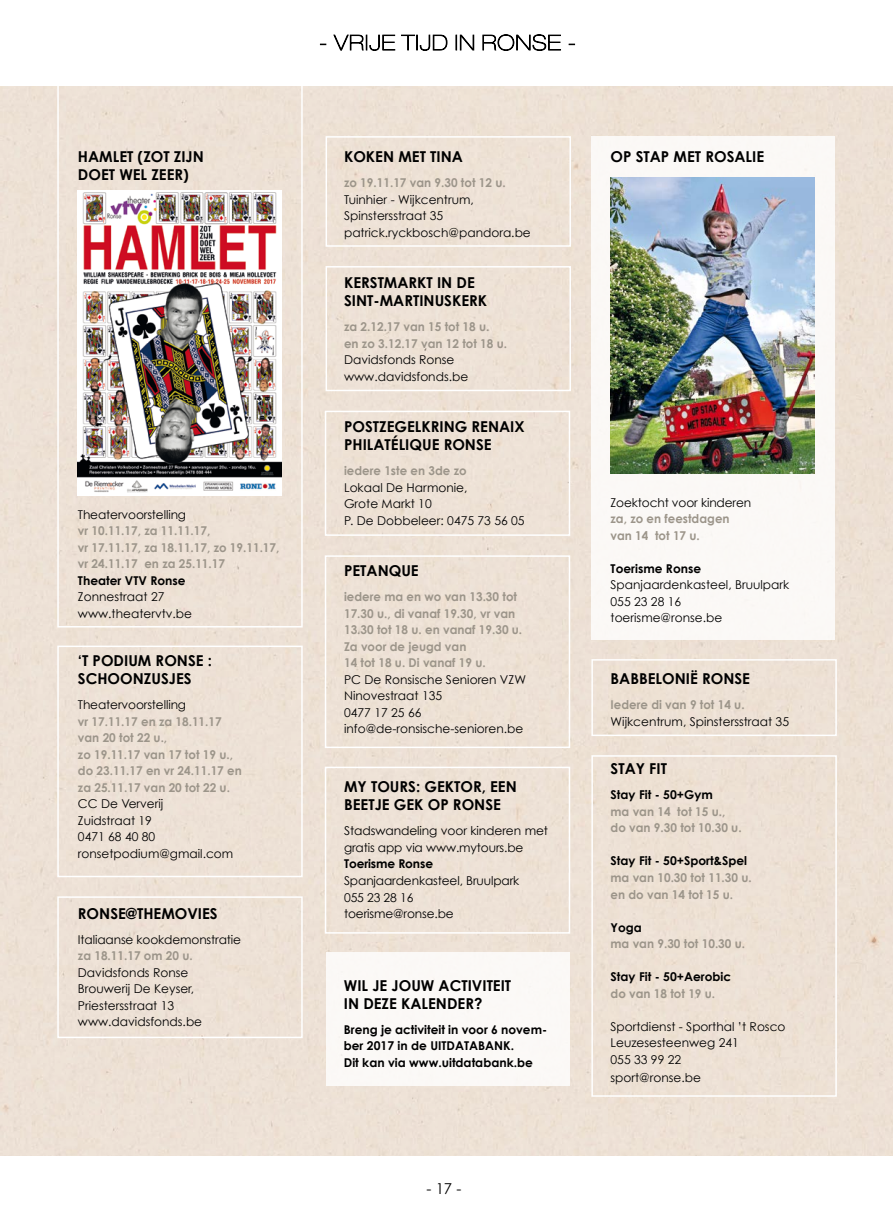
<style>
.page{position:relative;width:893px;height:1221px;background:#fff}
.page>*{position:absolute;margin:0;border:0;box-sizing:border-box;transform-origin:0 0}
.t1{font:700 15px/18px "Century Gothic";color:#000}
.t2{font:15px "Century Gothic";color:#000}
.t3{font:12.15px/16.5px "Century Gothic";color:#000}
.t4{font:700 12.15px/16.5px "Century Gothic";color:#9c958a}
.t5{font:700 12.15px/16.5px "Century Gothic";color:#000}
</style>
<div class="page">
<div style="left:0;top:86px;width:893px;height:1069px;background:#ede1d5"></div>
<svg style="left:333px;top:34px;width:115px;height:17px"></svg>
<svg style="left:456px;top:34px;width:18px;height:17px"></svg>
<svg style="left:482px;top:34px;width:79px;height:17px"></svg>
<div style="left:57px;top:77px;width:246px;height:550px;border:2px solid #fff"></div>
<div style="left:57px;top:645px;width:246px;height:232px;border:2px solid #fff"></div>
<div style="left:57px;top:896px;width:246px;height:142px;border:2px solid #fff"></div>
<div style="left:326px;top:136px;width:245px;height:111px;border:2px solid #fff"></div>
<div style="left:326px;top:266px;width:245px;height:125px;border:2px solid #fff"></div>
<div style="left:325px;top:410px;width:245px;height:126px;border:2px solid #fff"></div>
<div style="left:325px;top:555px;width:245px;height:193px;border:2px solid #fff"></div>
<div style="left:325px;top:766px;width:245px;height:167px;border:2px solid #fff"></div>
<div style="left:591px;top:659px;width:246px;height:77px;border:2px solid #fff"></div>
<div style="left:591px;top:755px;width:246px;height:341px;border:2px solid #fff"></div>
<div style="left:591px;top:136px;width:244px;height:503px;background:#fbf8f6"></div>
<div style="left:326px;top:951px;width:243px;height:134px;background:#fbf9f6"></div>
<img style="left:611px;top:178px;width:204px;height:295px">
<img style="left:78px;top:190px;width:203px;height:305px">
<p class="t1" style="left:78px;top:147px;width:128px">HAMLET (ZOT ZIJN<br>DOET WEL ZEER)</p>
<p class="t3" style="left:78px;top:506px;width:110px">Theatervoorstelling</p>
<p class="t4" style="left:78px;top:522px;width:203px">vr 10.11.17, za 11.11.17,<br>vr 17.11.17, za 18.11.17, zo 19.11.17, vr 24.11.17 en za 25.11.17</p>
<p class="t5" style="left:78px;top:572px;width:109px">Theater VTV Ronse</p>
<p class="t3" style="left:78px;top:588px;width:116px">Zonnestraat 27 www.theatervtv.be</p>
<p class="t1" style="left:78px;top:651px;width:136px">‘T PODIUM RONSE :<br>SCHOONZUSJES</p>
<p class="t3" style="left:78px;top:696px;width:110px">Theatervoorstelling</p>
<p class="t4" style="left:78px;top:713px;width:165px">vr 17.11.17 en za 18.11.17 van 20 tot 22 u.,<br>zo 19.11.17 van 17 tot 19 u., do 23.11.17 en vr 24.11.17 en za 25.11.17 van 20 tot 22 u.</p>
<p class="t3" style="left:78px;top:795px;width:157px">CC De Ververij<br>Zuidstraat 19<br>0471 68 40 80 ronsetpodium@gmail.com</p>
<p class="t1" style="left:78px;top:903px;width:141px">RONSE@THEMOVIES</p>
<p class="t3" style="left:78px;top:930px;width:165px">Italiaanse kookdemonstratie</p>
<p class="t4" style="left:78px;top:947px;width:116px">za 18.11.17 om 20 u.</p>
<p class="t3" style="left:78px;top:963px;width:126px">Davidsfonds Ronse<br>Brouwerij De Keyser,<br>Priestersstraat 13 www.davidsfonds.be</p>
<p class="t1" style="left:344px;top:147px;width:120px">KOKEN MET TINA</p>
<p class="t4" style="left:344px;top:174px;width:163px">zo 19.11.17 van 9.30 tot 12 u.</p>
<p class="t3" style="left:344px;top:191px;width:188px">Tuinhier - Wijkcentrum,<br>Spinstersstraat 35 patrick.ryckbosch@pandora.be</p>
<p class="t1" style="left:344px;top:273px;width:145px">KERSTMARKT IN DE<br>SINT-MARTINUSKERK</p>
<p class="t4" style="left:344px;top:318px;width:165px">za 2.12.17 van 15 tot 18 u.<br>en zo 3.12.17 van 12 tot 18 u.</p>
<p class="t3" style="left:344px;top:351px;width:126px">Davidsfonds Ronse www.davidsfonds.be</p>
<p class="t1" style="left:344px;top:417px;width:182px">POSTZEGELKRING RENAIX<br>PHILATÉLIQUE RONSE</p>
<p class="t4" style="left:344px;top:462px;width:124px">iedere 1ste en 3de zo</p>
<p class="t3" style="left:344px;top:479px;width:182px">Lokaal De Harmonie,<br>Grote Markt 10<br>P. De Dobbeleer: 0475 73 56 05</p>
<p class="t1" style="left:344px;top:561px;width:76px">PETANQUE</p>
<p class="t4" style="left:344px;top:588px;width:180px">iedere ma en wo van 13.30 tot<br>17.30 u., di vanaf 19.30, vr van<br>13.30 tot 18 u. en vanaf 19.30 u.<br>Za voor de jeugd van<br>14 tot 18 u. Di vanaf 19 u.</p>
<p class="t3" style="left:344px;top:671px;width:183px">PC De Ronsische Senioren VZW<br>Ninovestraat 135<br>0477 17 25 66 info@de-ronsische-senioren.be</p>
<p class="t1" style="left:344px;top:777px;width:174px">MY TOURS: GEKTOR, EEN<br>BEETJE GEK OP RONSE</p>
<p class="t3" style="left:344px;top:822px;width:206px">Stadswandeling voor kinderen met gratis app via www.mytours.be</p>
<p class="t5" style="left:344px;top:855px;width:91px">Toerisme Ronse</p>
<p class="t3" style="left:344px;top:872px;width:177px">Spanjaardenkasteel, Bruulpark<br>055 23 28 16 toerisme@ronse.be</p>
<p class="t1" style="left:344px;top:975px;width:169px">WIL JE JOUW ACTIVITEIT<br>IN DEZE KALENDER?</p>
<p class="t5" style="left:344px;top:1020px;width:205px">Breng je activiteit in voor 6 novem&shy;ber 2017 in de UITDATABANK.<br>Dit kan via www.uitdatabank.be</p>
<p class="t2" style="left:427px;top:1179px;width:36px">- 17 -</p>
<p class="t1" style="left:611px;top:147px;width:155px">OP STAP MET ROSALIE</p>
<p class="t3" style="left:611px;top:494px;width:142px">Zoektocht voor kinderen</p>
<p class="t4" style="left:611px;top:510px;width:121px">za, zo en feestdagen van 14 tot 17 u.</p>
<p class="t5" style="left:611px;top:560px;width:92px">Toerisme Ronse</p>
<p class="t3" style="left:611px;top:576px;width:180px">Spanjaardenkasteel, Bruulpark<br>055 23 28 16 toerisme@ronse.be</p>
<p class="t1" style="left:611px;top:669px;width:141px">BABBELONIË RONSE</p>
<p class="t4" style="left:611px;top:696px;width:136px">Iedere di van 9 tot 14 u.</p>
<p class="t3" style="left:611px;top:713px;width:180px">Wijkcentrum, Spinstersstraat 35</p>
<p class="t1" style="left:611px;top:759px;width:58px">STAY FIT</p>
<p class="t5" style="left:611px;top:786px;width:104px">Stay Fit - 50+Gym</p>
<p class="t4" style="left:611px;top:803px;width:133px">ma van 14 tot 15 u., do van 9.30 tot 10.30 u.</p>
<p class="t5" style="left:611px;top:852px;width:138px">Stay Fit - 50+Sport&amp;Spel</p>
<p class="t4" style="left:611px;top:869px;width:143px">ma van 10.30 tot 11.30 u. en do van 14 tot 15 u.</p>
<p class="t5" style="left:611px;top:918px;width:33px">Yoga</p>
<p class="t4" style="left:611px;top:935px;width:136px">ma van 9.30 tot 10.30 u.</p>
<p class="t5" style="left:611px;top:968px;width:122px">Stay Fit - 50+Aerobic</p>
<p class="t4" style="left:611px;top:984px;width:106px">do van 18 tot 19 u.</p>
<p class="t3" style="left:611px;top:1017px;width:176px">Sportdienst - Sporthal ’t Rosco<br>Leuzesesteenweg 241<br>055 33 99 22</p>
<p class="t3" style="left:611px;top:1068px;width:92px">sport@ronse.be</p>
</div>
